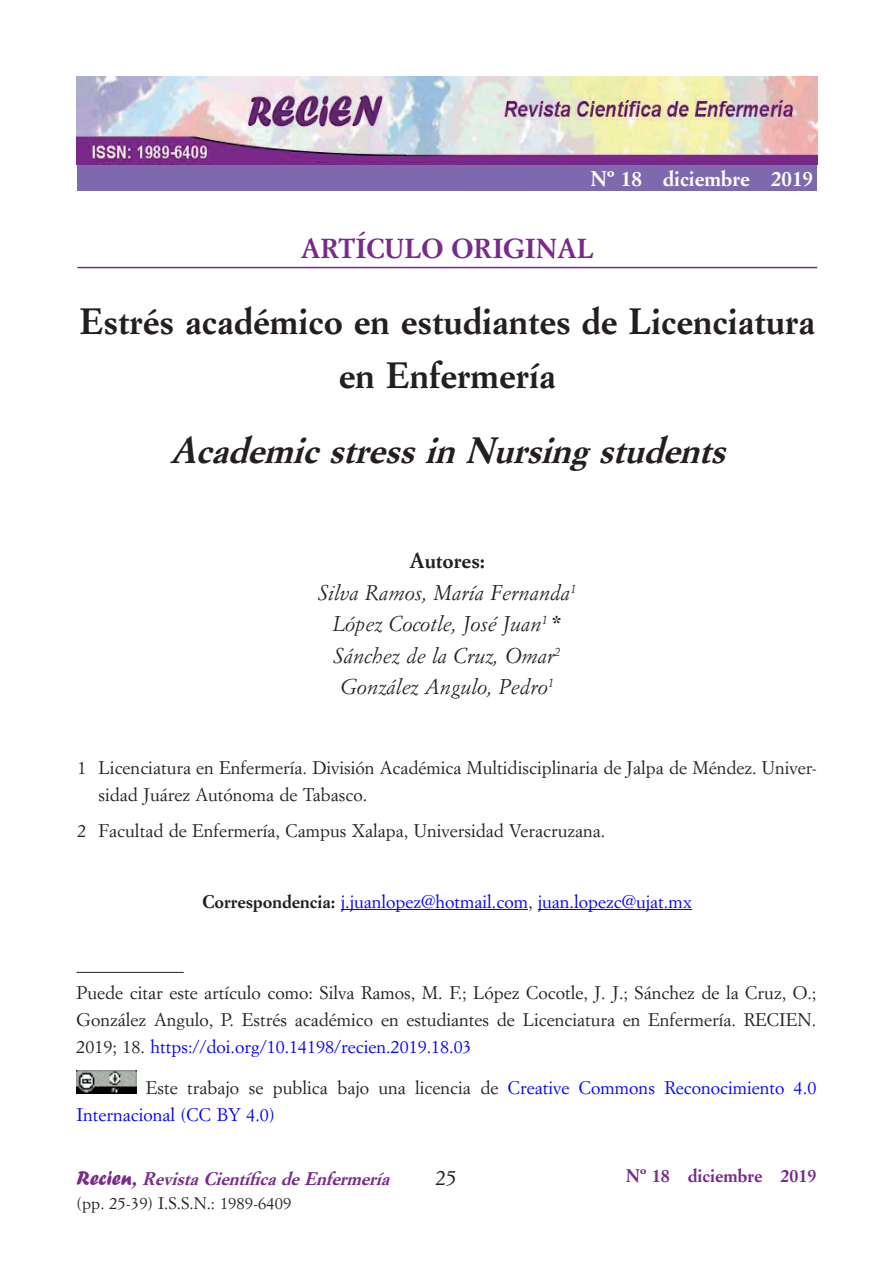
<style>
.page{position:relative;width:893px;height:1263px;background:#fff}
.page>*{position:absolute;margin:0;border:0;box-sizing:border-box;transform-origin:0 0}
.TITULO{font:700 36px/54px "Simoncini Garamond Std";color:#231f20;text-align:center}
.TITULO-2{font:italic 700 36px "Simoncini Garamond Std";color:#231f20}
.TITULO_RAYA{font:700 27px "Simoncini Garamond Std";color:#79298c}
.AUTOR{font:italic 21px "Simoncini Garamond Std";color:#231f20}
.SIN_SANGRIA{font:700 21px "Simoncini Garamond Std";color:#fff}
.AUTOR-2{font:700 21px "Simoncini Garamond Std";color:#231f20}
.SIN_SANGRIA-2{font:21px "Simoncini Garamond Std";color:#231f20}
.NOTAS{font:18px/27px "Simoncini Garamond Std";color:#231f20}
.NOTAS-2{font:18px/27px "Simoncini Garamond Std";color:#00f}
.SIN_SANGRIA-3{font:italic 700 18px "Simoncini Garamond Std";color:#79298c}
.SIN_SANGRIA-4{font:700 18px "Simoncini Garamond Std";color:#79298c}
.SIN_SANGRIA-5{font:16.5px "Simoncini Garamond Std";color:#231f20}
.s1{font-weight:700;font-style:normal}
.s2{font-weight:700;color:#231f20}
.s3{color:#231f20}
.s4{color:#00f}
.s5{font-family:"Forte";font-weight:400;font-style:normal;font-size:21px}
.s6{font-size:21px}
</style>
<div class="page">
<hr style="left:77px;top:267px;width:740px;height:1px;background:#79298c">
<hr style="left:341px;top:909px;width:187px;height:1px;background:#00f">
<hr style="left:538px;top:909px;width:154px;height:1px;background:#00f">
<div style="left:77px;top:164px;width:740px;height:27px;background:#7f69ae"></div>
<img style="left:77px;top:77px;width:740px;height:87px">
<img style="left:77px;top:1070px;width:59px;height:24px">
<hr style="left:77px;top:972px;width:107px;height:1px;background:#231f20">
<p class="SIN_SANGRIA" style="left:591px;top:165px;width:224px">Nº 18 diciembre 2019</p>
<p class="TITULO_RAYA" style="left:301px;top:232px;width:294px">ARTÍCULO ORIGINAL</p>
<p class="TITULO" style="left:80px;top:295px;width:737px">Estrés académico en estudiantes de Licenciatura en Enfermería</p>
<p class="TITULO-2" style="left:170px;top:428px;width:569px">AcademicstressinNursingstudents</p>
<p class="AUTOR-2" style="left:409px;top:548px;width:77px">Autores:</p>
<p class="AUTOR" style="left:318px;top:580px;width:259px">Silva Ramos, María Fernanda<sup>1</sup></p>
<p class="AUTOR" style="left:333px;top:611px;width:231px">López Cocotle, José Juan<sup>1</sup> <span class="s1">*</span></p>
<p class="AUTOR" style="left:334px;top:643px;width:228px">Sánchez de la Cruz, Omar<sup>2</sup></p>
<p class="AUTOR" style="left:341px;top:674px;width:215px">González Angulo, Pedro<sup>1</sup></p>
<p class="NOTAS" style="left:99px;top:754px;width:720px;text-indent:-21px">1 Licenciatura en Enfermería. División Académica Multidisciplinaria de Jalpa de Méndez. Univer&shy;sidad Juárez Autónoma de Tabasco.</p>
<p class="NOTAS" style="left:77px;top:816px;width:529px">2 Facultad de Enfermería, Campus Xalapa, Universidad Veracruzana.</p>
<p class="NOTAS-2" style="left:203px;top:887px;width:491px"><span class="s2">Correspondencia:</span> j.juanlopez@hotmail.com<span class="s3">,</span> juan.lopezc@ujat.mx</p>
<p class="NOTAS" style="left:77px;top:978px;width:741px;text-align:justify">Puede citar este artículo como: Silva Ramos, M. F.; López Cocotle, J. J.; Sánchez de la Cruz, O.; González Angulo, P. Estrés académico en estudiantes de Licenciatura en Enfermería. RECIEN.<br>2019; 18. <span class="s4">https://doi.org/10.14198/recien.2019.18.03</span></p>
<p class="NOTAS-2" style="left:77px;top:1074px;width:741px;text-indent:69px"><span class="s3">Este trabajo se publica bajo una licencia de</span> Creative Commons Reconocimiento 4.0<br>Internacional (CC BY 4.0)</p>
<p class="SIN_SANGRIA-3" style="left:77px;top:1167px;width:320px"><span class="s5">R e c i e n</span> <span class="s6">,</span>RevistaCientíficadeEnfermería</p>
<p class="SIN_SANGRIA-2" style="left:436px;top:1164px;width:22px">25</p>
<p class="SIN_SANGRIA-5" style="left:77px;top:1193px;width:216px">(pp. 25-39) I.S.S.N.: 1989-6409</p>
<p class="SIN_SANGRIA-4" style="left:626px;top:1165px;width:192px">Nº 18 diciembre 2019</p>
</div>
